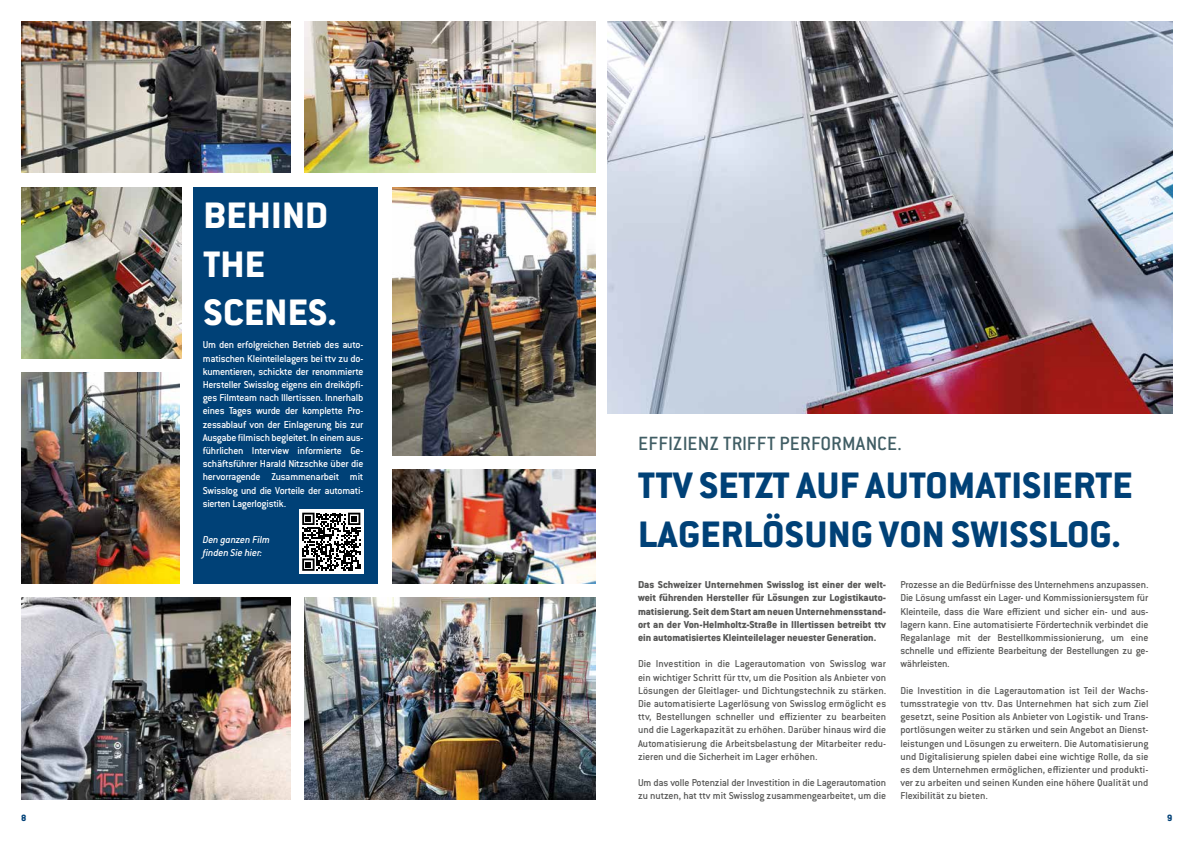
<style>
.page{position:relative;width:1191px;height:842px;background:#fff}
.page>*{position:absolute;margin:0;border:0;box-sizing:border-box;transform-origin:0 0}
.t1{font:700 40.5px/48.9px "Conduit ITC Extra";letter-spacing:.005em;color:#004177}
.t2{font:700 40.5px/48.9px "Conduit ITC Extra";letter-spacing:.005em;color:#fff}
.t3{font:21px "Conduit ITC Medium";letter-spacing:.015em;color:#405d64}
.t4{font:11px/13.2px "Conduit ITC Medium";letter-spacing:-.01em;color:#575756;text-align:justify}
.t5{font:11px/13.2px "Conduit ITC Medium";letter-spacing:-.025em;color:#fff;text-align:justify}
.t6{font:700 11px/13.2px "Conduit ITC Extra";color:#575756;text-align:justify}
.t7{font:italic 11px/13.2px "Conduit ITC Medium";letter-spacing:-.01em;color:#fff}
.t8{font:700 10px "Conduit ITC Extra";color:#004177}
</style>
<div class="page">
<div style="left:193px;top:187px;width:185px;height:396px;background:#004177"></div>
<div style="left:299px;top:509px;width:64px;height:65px;background:#fff"></div>
<svg style="left:302px;top:512px;width:59px;height:57px"></svg>
<svg style="left:302px;top:513px;width:58px;height:58px"></svg>
<img style="left:21px;top:597px;width:270px;height:202px">
<img style="left:21px;top:373px;width:158px;height:210px">
<img style="left:305px;top:597px;width:290px;height:202px">
<img style="left:21px;top:21px;width:270px;height:152px">
<img style="left:607px;top:21px;width:565px;height:393px">
<img style="left:305px;top:21px;width:290px;height:152px">
<img style="left:392px;top:470px;width:203px;height:113px">
<img style="left:21px;top:187px;width:160px;height:172px">
<img style="left:392px;top:187px;width:203px;height:269px">
<h1 class="t2" style="left:203px;top:189px;width:135px">BEHIND<br>THE<br>SCENES.</h1>
<p class="t5" style="left:203px;top:338px;width:162px">Um den erfolgreichen Betrieb des auto&shy;matischen Kleinteilelagers bei ttv zu do&shy;kumentieren, schickte der renommierte Hersteller Swisslog eigens ein dreiköpfi&shy;ges Filmteam nach Illertissen. Innerhalb eines Tages wurde der komplette Pro&shy;zessablauf von der Einlagerung bis zur Ausgabe filmisch begleitet. In einem aus&shy;führlichen Interview informierte Ge&shy;schäftsführer Harald Nitzschke über die hervorragende Zusammenarbeit mit Swisslog und die Vorteile der automati&shy;sierten Lagerlogistik.</p>
<p class="t7" style="left:203px;top:533px;width:69px">Den ganzen Film finden Sie hier:</p>
<h2 class="t3" style="left:638px;top:431px;width:265px">EFFIZIENZ TRIFFT PERFORMANCE.</h2>
<h1 class="t1" style="left:638px;top:460px;width:496px">TTV SETZT AUF AUTOMATISIERTE<br>LAGERLÖSUNG VON SWISSLOG.</h1>
<p class="t6" style="left:638px;top:578px;width:250px">Das Schweizer Unternehmen Swisslog ist einer der welt&shy;weit führenden Hersteller für Lösungen zur Logistikauto&shy;matisierung. Seit dem Start am neuen Unternehmensstand&shy;ort an der Von-Helmholtz-Straße in Illertissen betreibt ttv ein automatisiertes Kleinteilelager neuester Generation.</p>
<p class="t4" style="left:638px;top:657px;width:250px">Die Investition in die Lagerautomation von Swisslog war ein wichtiger Schritt für ttv, um die Position als Anbieter von Lösungen der Gleitlager- und Dichtungstechnik zu stärken.<br>Die automatisierte Lagerlösung von Swisslog ermöglicht es ttv, Bestellungen schneller und effizienter zu bearbeiten und die Lagerkapazität zu erhöhen. Darüber hinaus wird die Automatisierung die Arbeitsbelastung der Mitarbeiter redu&shy;zieren und die Sicherheit im Lager erhöhen.</p>
<p class="t4" style="left:638px;top:776px;width:250px">Um das volle Potenzial der Investition in die Lagerautomation zu nutzen, hat ttv mit Swisslog zusammengearbeitet, um die</p>
<p class="t4" style="left:900px;top:578px;width:250px">Prozesse an die Bedürfnisse des Unternehmens anzupassen.<br>Die Lösung umfasst ein Lager- und Kommissioniersystem für Kleinteile, dass die Ware effizient und sicher ein- und aus&shy;lagern kann. Eine automatisierte Fördertechnik verbindet die Regalanlage mit der Bestellkommissionierung, um eine schnelle und effiziente Bearbeitung der Bestellungen zu ge&shy;währleisten.</p>
<p class="t4" style="left:900px;top:683px;width:250px">Die Investition in die Lagerautomation ist Teil der Wachs&shy;tumsstrategie von ttv. Das Unternehmen hat sich zum Ziel gesetzt, seine Position als Anbieter von Logistik- und Trans&shy;portlösungen weiter zu stärken und sein Angebot an Dienst&shy;leistungen und Lösungen zu erweitern. Die Automatisierung und Digitalisierung spielen dabei eine wichtige Rolle, da sie es dem Unternehmen ermöglichen, effizienter und produkti&shy;ver zu arbeiten und seinen Kunden eine höhere Qualität und Flexibilität zu bieten.</p>
<p class="t8" style="left:21px;top:811px;width:7px">8</p>
<p class="t8" style="left:1167px;top:811px;width:7px">9</p>
</div>
